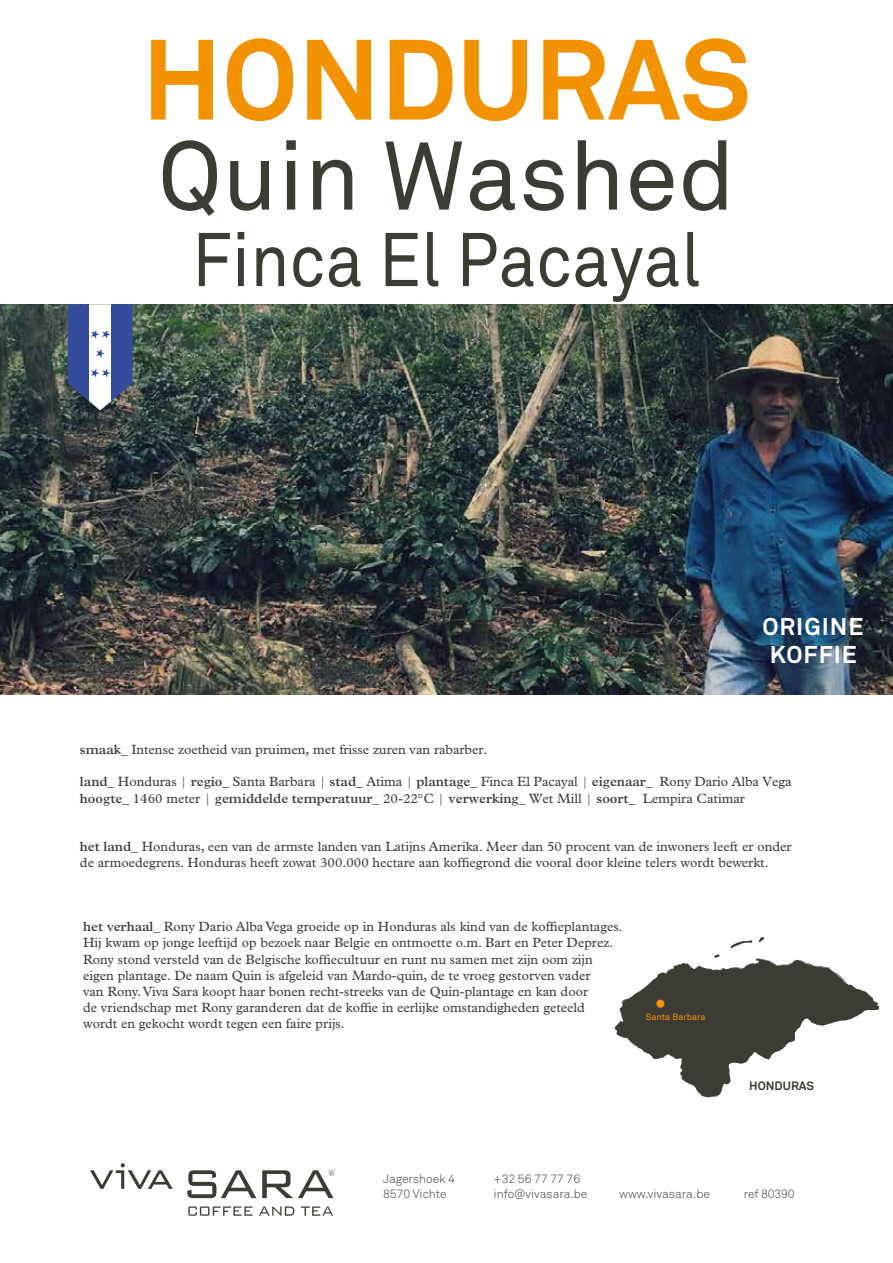
<style>
.page{position:relative;width:893px;height:1263px;background:#fff}
.page>*{position:absolute;margin:0;border:0;box-sizing:border-box;transform-origin:0 0}
.t1{font:700 112.5px "Akkurat";color:#f39200}
.t2{font:96px "Akkurat";color:#3c3c35}
.t3{font:75px "Akkurat";color:#3c3c35;scale:.9 1}
.t4{font:700 24px/28.8px "Akkurat";letter-spacing:.04em;color:#fff;text-align:center}
.t5{font:13.5px/16.2px "Plantin";color:#3d3b35}
.t6{font:300 12px/15px "Akkurat";color:#3c3c35}
.t7{font:700 12px "Akkurat";color:#3c3c35}
.t8{font:9px "Akkurat";color:#f39208}
.s1{font-weight:600;color:#3c3c35}
.s2{font-weight:600}
</style>
<div class="page">
<img style="left:0;top:305px;width:893px;height:389px">
<svg style="left:90px;top:1163px;width:83px;height:26px"></svg>
<svg style="left:187px;top:1170px;width:69px;height:28px"></svg>
<svg style="left:262px;top:1170px;width:72px;height:28px"></svg>
<svg style="left:188px;top:1206px;width:145px;height:10px"></svg>
<div style="left:68px;top:304px;width:21px;height:103px;background:#354b9b"></div>
<div style="left:89px;top:304px;width:22px;height:106px;background:#fff"></div>
<div style="left:111px;top:304px;width:22px;height:103px;background:#354b9b"></div>
<svg style="left:91px;top:330px;width:20px;height:9px"></svg>
<svg style="left:91px;top:369px;width:20px;height:9px"></svg>
<svg style="left:96px;top:349px;width:9px;height:9px"></svg>
<svg style="left:615px;top:937px;width:264px;height:160px"></svg>
<div style="left:656px;top:1000px;width:8px;height:8px;background:#f39208;border-radius:50%"></div>
<h1 class="t1" style="left:142px;top:9px;width:611px">HONDURAS</h1>
<h2 class="t2" style="left:158px;top:116px;width:579px">Quin Washed</h2>
<h3 class="t3" style="left:192px;top:213px;width:567px">Finca El Pacayal</h3>
<h3 class="t4" style="left:762px;top:611px;width:103px">ORIGINE<br>KOFFIE</h3>
<p class="t5" style="left:80px;top:741px;width:409px"><span class="s1">smaak_</span> Intense zoetheid van pruimen, met frisse zuren van rabarber.</p>
<p class="t5" style="left:80px;top:774px;width:713px"><span class="s2">land_</span> Honduras | <span class="s2">regio_</span> Santa Barbara | <span class="s2">stad_</span> Atima | <span class="s2">plantage_</span> Finca El Pacayal | <span class="s2">eigenaar_</span> Rony Dario Alba Vega <span class="s2">hoogte_</span> 1460 meter | <span class="s2">gemiddelde temperatuur_</span> 20-22°C | <span class="s2">verwerking_</span> Wet Mill | <span class="s2">soort_</span> Lempira Catimar</p>
<p class="t5" style="left:80px;top:838px;width:713px"><span class="s2">het land_</span> Honduras, een van de armste landen van Latijns Amerika. Meer dan 50 procent van de inwoners leeft er onder de armoedegrens. Honduras heeft zowat 300.000 hectare aan koffiegrond die vooral door kleine telers wordt bewerkt.</p>
<p class="t5" style="left:83px;top:918px;width:541px"><span class="s1">het verhaal_</span> Rony Dario Alba Vega groeide op in Honduras als kind van de koffieplantages.<br>Hij kwam op jonge leeftijd op bezoek naar Belgie en ontmoette o.m. Bart en Peter Deprez.<br>Rony stond versteld van de Belgische koffiecultuur en runt nu samen met zijn oom zijn eigen plantage. De naam Quin is afgeleid van Mardo-quin, de te vroeg gestorven vader<br>van Rony.Viva Sara koopt haar bonen recht-streeks van de Quin-plantage en kan door<br>de vriendschap met Rony garanderen dat de koffie in eerlijke omstandigheden geteeld wordt en gekocht wordt tegen een faire prijs.</p>
<p class="t8" style="left:646px;top:1011px;width:61px">Santa Barbara</p>
<p class="t6" style="left:383px;top:1171px;width:74px">Jagershoek 4<br>8570 Vichte</p>
<p class="t6" style="left:494px;top:1171px;width:95px">+32 56 77 77 76 info@vivasara.be</p>
<p class="t6" style="left:619px;top:1186px;width:92px">www.vivasara.be</p>
<p class="t7" style="left:749px;top:1078px;width:66px">HONDURAS</p>
<p class="t6" style="left:744px;top:1186px;width:52px">ref 80390</p>
</div>
